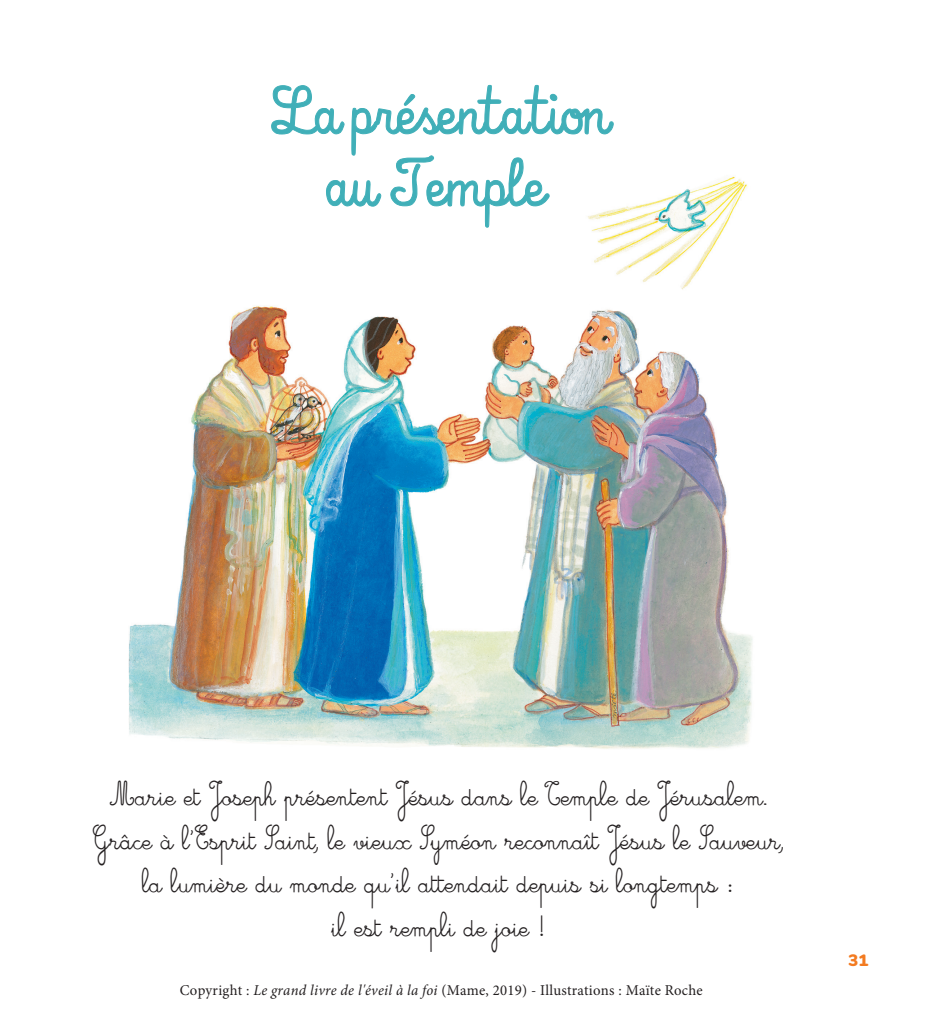
<style>
.page{position:relative;width:927px;height:1022px;background:#fff}
.page>*{position:absolute;margin:0;border:0;box-sizing:border-box;transform-origin:0 0}
.t1{font:italic 62.55px/72px "Thats Font Folks";color:#40afb8;text-align:center}
.t2{font:27px/43.5px "Cursivestandard";letter-spacing:.01em;color:#231f20;text-align:center}
.t3{font:900 16.5px "Nunito";color:#f37b21}
.t4{font:15px "Minion Pro";letter-spacing:.02em;color:#221e1f}
.s1{font-style:italic}
</style>
<div class="page">
<img style="left:128px;top:306px;width:625px;height:443px">
<svg style="left:271px;top:84px;width:343px;height:144px"></svg>
<img style="left:579px;top:171px;width:168px;height:119px">
<h1 class="t1" style="left:266px;top:76px;width:368px">Laprésen a ion auTemple</h1>
<p class="t2" style="left:93px;top:773px;width:692px">Marie et Joseph présentent Jésus dans le Temple de Jérusalem.<br>Grâce à l’Esprit Saint, le vieux Syméon reconnaît Jésus le Sauveur, la lumière du monde qu’il attendait depuis si longtemps :<br>il est rempli de joie !</p>
<p class="t4" style="left:180px;top:979px;width:524px">Copyright : <span class="s1">Le grand livre de l'éveil à la foi</span> (Mame, 2019) - Illustrations : Maïte Roche</p>
<p class="t3" style="left:848px;top:947px;width:21px">31</p>
</div>
